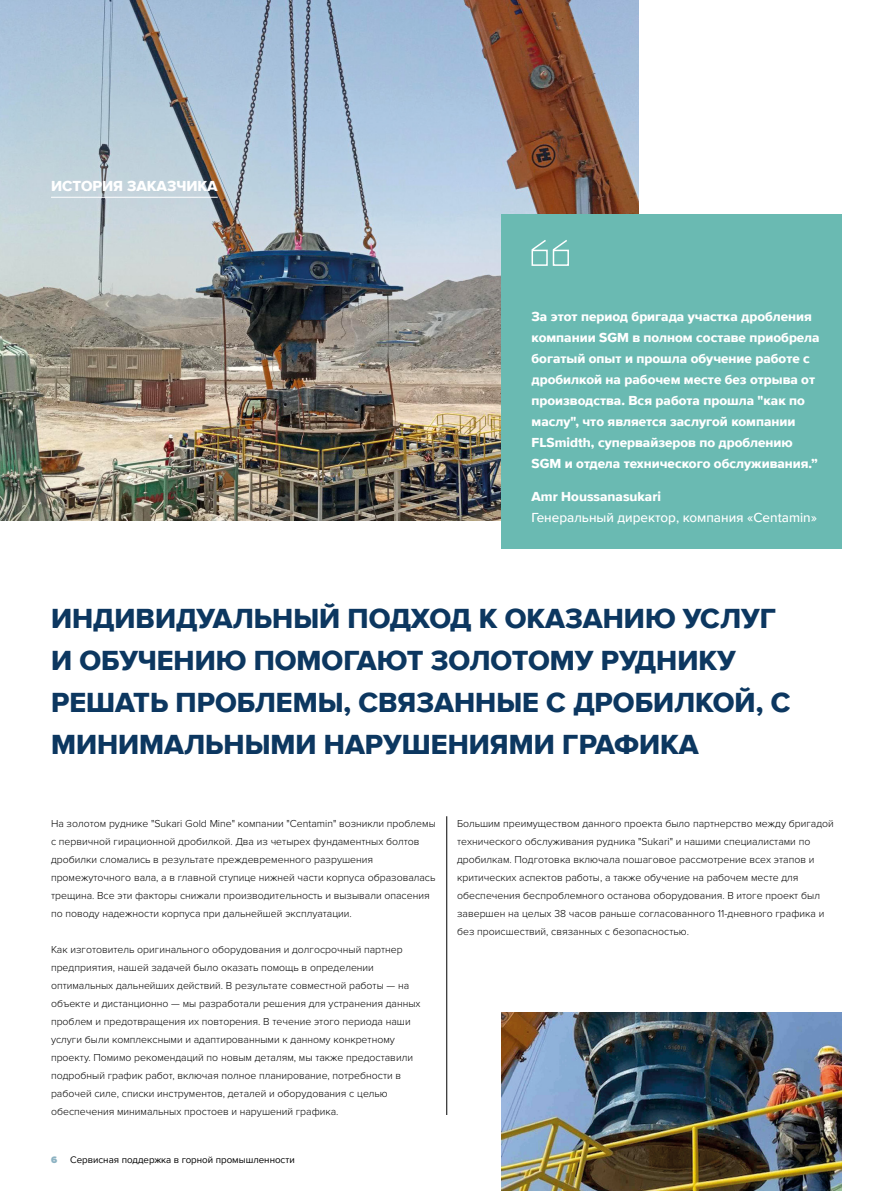
<style>
.page{position:relative;width:893px;height:1191px;background:#fff}
.page>*{position:absolute;margin:0;border:0;box-sizing:border-box;transform-origin:0 0}
.t1{font:28.5px/42px "Proxima Nova Extrabld";color:#0c3760}
.t2{font:15px "Proxima Nova Extrabld";color:#fff}
.t3{font:13.5px/21px "Proxima Nova Extrabld";color:#fff}
.t4{font:500 13.5px "Proxima Nova";color:#fff}
.t5{font:300 10.5px/18px "Proxima Nova";color:#000}
.t6{font:9.75px "Proxima Nova";color:#000}
.t7{font:900 9.75px "Proxima Nova";color:#8cb2c2}
</style>
<div class="page">
<img style="left:0;top:0;width:639px;height:521px">
<img style="left:502px;top:1012px;width:340px;height:179px">
<hr style="left:51px;top:197px;width:167px;height:1px;background:#fff">
<hr style="left:446px;top:816px;width:1px;height:299px;background:#000">
<div style="left:502px;top:215px;width:340px;height:334px;background:#6abab2"></div>
<svg style="left:531px;top:240px;width:38px;height:26px"></svg>
<h2 class="t2" style="left:51px;top:174px;width:168px">ИСТОРИЯ ЗАКАЗЧИКА</h2>
<p class="t3" style="left:531px;top:305px;width:290px">За этот период бригада участка дробления компании SGM в полном составе приобрела богатый опыт и прошла обучение работе с дробилкой на рабочем месте без отрыва от производства. Вся работа прошла "как по маслу", что является заслугой компании FLSmidth, супервайзеров по дроблению SGM и отдела технического обслуживания.”</p>
<p class="t3" style="left:531px;top:485px;width:131px">Amr Houssanasukari</p>
<p class="t4" style="left:531px;top:507px;width:287px">Генеральный директор, компания «Centamin»</p>
<h1 class="t1" style="left:51px;top:596px;width:741px">ИНДИВИДУАЛЬНЫЙ ПОДХОД К ОКАЗАНИЮ УСЛУГ И ОБУЧЕНИЮ ПОМОГАЮТ ЗОЛОТОМУ РУДНИКУ РЕШАТЬ ПРОБЛЕМЫ, СВЯЗАННЫЕ С ДРОБИЛКОЙ, С МИНИМАЛЬНЫМИ НАРУШЕНИЯМИ ГРАФИКА</h1>
<p class="t5" style="left:51px;top:814px;width:386px">На золотом руднике "Sukari Gold Mine" компании "Centamin" возникли проблемы с первичной гирационной дробилкой. Два из четырех фундаментных болтов дробилки сломались в результате преждевременного разрушения промежуточного вала, а в главной ступице нижней части корпуса образовалась трещина. Все эти факторы снижали производительность и вызывали опасения по поводу надежности корпуса при дальнейшей эксплуатации.</p>
<p class="t5" style="left:51px;top:940px;width:371px">Как изготовитель оригинального оборудования и долгосрочный партнер предприятия, нашей задачей было оказать помощь в определении оптимальных дальнейших действий. В результате совместной работы — на объекте и дистанционно — мы разработали решения для устранения данных проблем и предотвращения их повторения. В течение этого периода наши услуги были комплексными и адаптированными к данному конкретному проекту. Помимо рекомендаций по новым деталям, мы также предоставили подробный график работ, включая полное планирование, потребности в рабочей силе, списки инструментов, деталей и оборудования с целью обеспечения минимальных простоев и нарушений графика.</p>
<p class="t7" style="left:51px;top:1153px;width:8px">6</p>
<p class="t6" style="left:70px;top:1152px;width:226px">Сервисная поддержка в горной промышленности</p>
<p class="t5" style="left:457px;top:814px;width:378px">Большим преимуществом данного проекта было партнерство между бригадой технического обслуживания рудника "Sukari" и нашими специалистами по дробилкам. Подготовка включала пошаговое рассмотрение всех этапов и критических аспектов работы, а также обучение на рабочем месте для обеспечения беспроблемного останова оборудования. В итоге проект был завершен на целых 38 часов раньше согласованного 11-дневного графика и без происшествий, связанных с безопасностью.</p>
</div>
